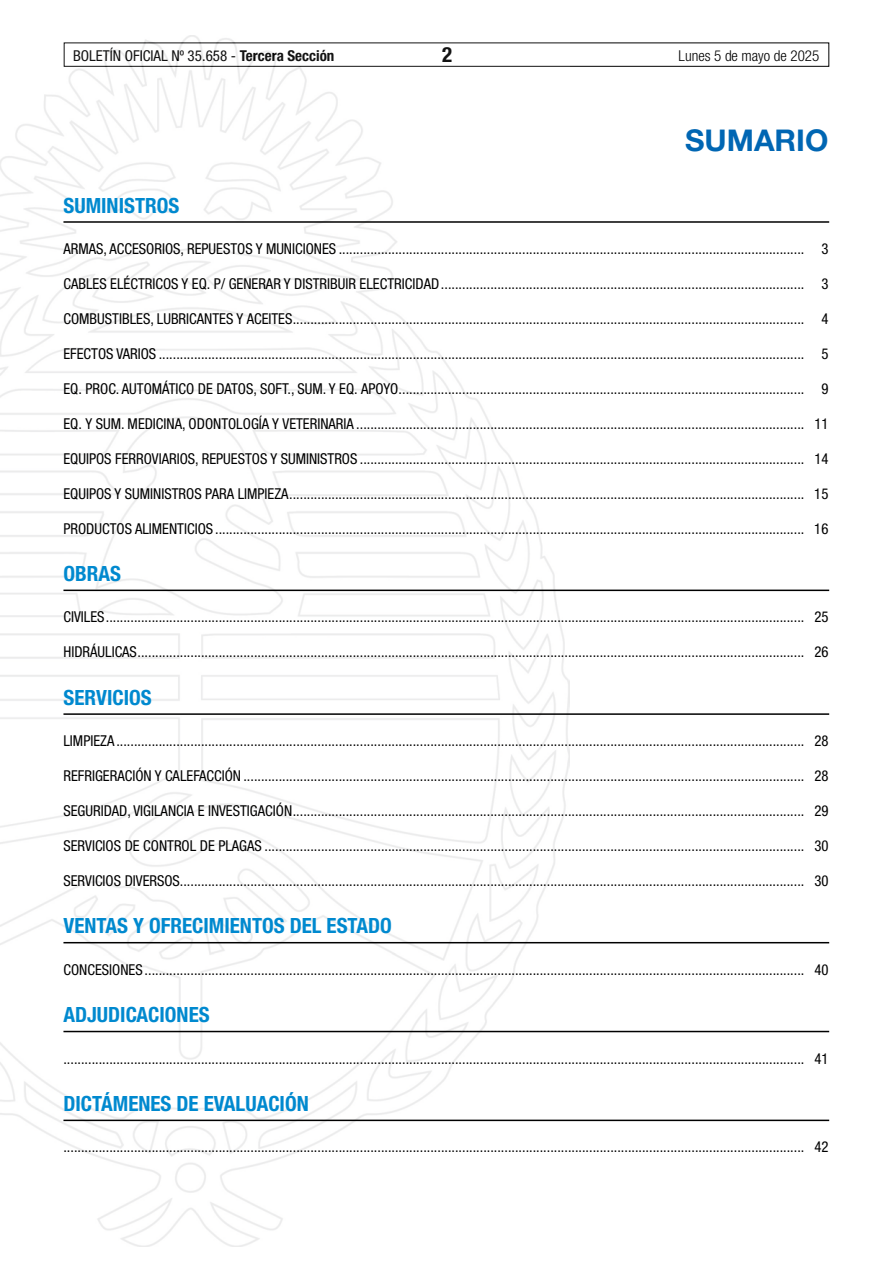
<style>
.page{position:relative;width:893px;height:1263px;background:#fff}
.page>*{position:absolute;margin:0;border:0;box-sizing:border-box;transform-origin:0 0}
.t1{font:700 30px "Helvetica Neue LT Std";color:#0066b3}
.t2{font:700 condensed 21px "Helvetica Neue LT Std";color:#0089cf}
.t3{font:700 condensed 21px "Helvetica Neue LT Std";color:#000}
.t4{font:condensed 15px "Helvetica Neue LT Std";color:#000}
.t5{font:300 condensed 15px "Helvetica Neue LT Std";color:#000}
.s1{font-weight:700}
</style>
<div class="page">
<div style="left:64px;top:43px;width:765px;height:24px;border:1px solid #000"></div>
<img style="left:0;top:35px;width:569px;height:1211px">
<hr style="left:63px;top:221px;width:766px;height:2px;background:#000">
<hr style="left:63px;top:590px;width:766px;height:1px;background:#000">
<hr style="left:63px;top:713px;width:766px;height:2px;background:#000">
<hr style="left:63px;top:942px;width:766px;height:1px;background:#000">
<hr style="left:63px;top:1031px;width:766px;height:1px;background:#000">
<hr style="left:63px;top:1119px;width:766px;height:2px;background:#000">
<p class="t4" style="left:73px;top:47px;width:263px">BOLETÍN OFICIAL Nº 35.658 - <span class="s1">Tercera Sección</span></p>
<h2 class="t3" style="left:442px;top:42px;width:12px">2</h2>
<p class="t5" style="left:679px;top:47px;width:142px">Lunes 5 de mayo de 2025</p>
<h1 class="t1" style="left:685px;top:122px;width:145px">SUMARIO</h1>
<h2 class="t2" style="left:63px;top:193px;width:117px">SUMINISTROS</h2>
<p class="t4" style="left:63px;top:240px;width:766px">ARMAS, ACCESORIOS, REPUESTOS Y MUNICIONES .................................................................................................................................... 3</p>
<p class="t4" style="left:63px;top:275px;width:766px">CABLES ELÉCTRICOS Y EQ. P/ GENERAR Y DISTRIBUIR ELECTRICIDAD....................................................................................................... 3</p>
<p class="t4" style="left:63px;top:310px;width:766px">COMBUSTIBLES, LUBRICANTES Y ACEITES................................................................................................................................................. 4</p>
<p class="t4" style="left:63px;top:345px;width:766px">EFECTOS VARIOS ....................................................................................................................................................................................... 5</p>
<p class="t4" style="left:63px;top:380px;width:766px">EQ. PROC. AUTOMÁTICO DE DATOS, SOFT., SUM. Y EQ. APOYO................................................................................................................... 9</p>
<p class="t4" style="left:63px;top:415px;width:766px">EQ. Y SUM. MEDICINA, ODONTOLOGÍA Y VETERINARIA ............................................................................................................................... 11</p>
<p class="t4" style="left:63px;top:450px;width:766px">EQUIPOS FERROVIARIOS, REPUESTOS Y SUMINISTROS .............................................................................................................................. 14</p>
<p class="t4" style="left:63px;top:485px;width:766px">EQUIPOS Y SUMINISTROS PARA LIMPIEZA.................................................................................................................................................. 15</p>
<p class="t4" style="left:63px;top:520px;width:766px">PRODUCTOS ALIMENTICIOS ....................................................................................................................................................................... 16</p>
<h2 class="t2" style="left:63px;top:561px;width:59px">OBRAS</h2>
<p class="t4" style="left:63px;top:608px;width:766px">CIVILES...................................................................................................................................................................................................... 25</p>
<p class="t4" style="left:63px;top:643px;width:766px">HIDRÁULICAS............................................................................................................................................................................................. 26</p>
<h2 class="t2" style="left:63px;top:685px;width:90px">SERVICIOS</h2>
<p class="t4" style="left:63px;top:732px;width:766px">LIMPIEZA ................................................................................................................................................................................................... 28</p>
<p class="t4" style="left:63px;top:767px;width:766px">REFRIGERACIÓN Y CALEFACCIÓN ............................................................................................................................................................... 28</p>
<p class="t4" style="left:63px;top:802px;width:766px">SEGURIDAD, VIGILANCIA E INVESTIGACIÓN................................................................................................................................................. 29</p>
<p class="t4" style="left:63px;top:837px;width:766px">SERVICIOS DE CONTROL DE PLAGAS ......................................................................................................................................................... 30</p>
<p class="t4" style="left:63px;top:872px;width:766px">SERVICIOS DIVERSOS................................................................................................................................................................................. 30</p>
<h2 class="t2" style="left:63px;top:913px;width:330px">VENTAS Y OFRECIMIENTOS DEL ESTADO</h2>
<p class="t4" style="left:63px;top:961px;width:766px">CONCESIONES ........................................................................................................................................................................................... 40</p>
<h2 class="t2" style="left:63px;top:1002px;width:148px">ADJUDICACIONES</h2>
<p class="t4" style="left:63px;top:1049px;width:766px">.................................................................................................................................................................................................................. 41</p>
<h2 class="t2" style="left:63px;top:1091px;width:247px">DICTÁMENES DE EVALUACIÓN</h2>
<p class="t4" style="left:63px;top:1138px;width:766px">.................................................................................................................................................................................................................. 42</p>
</div>
